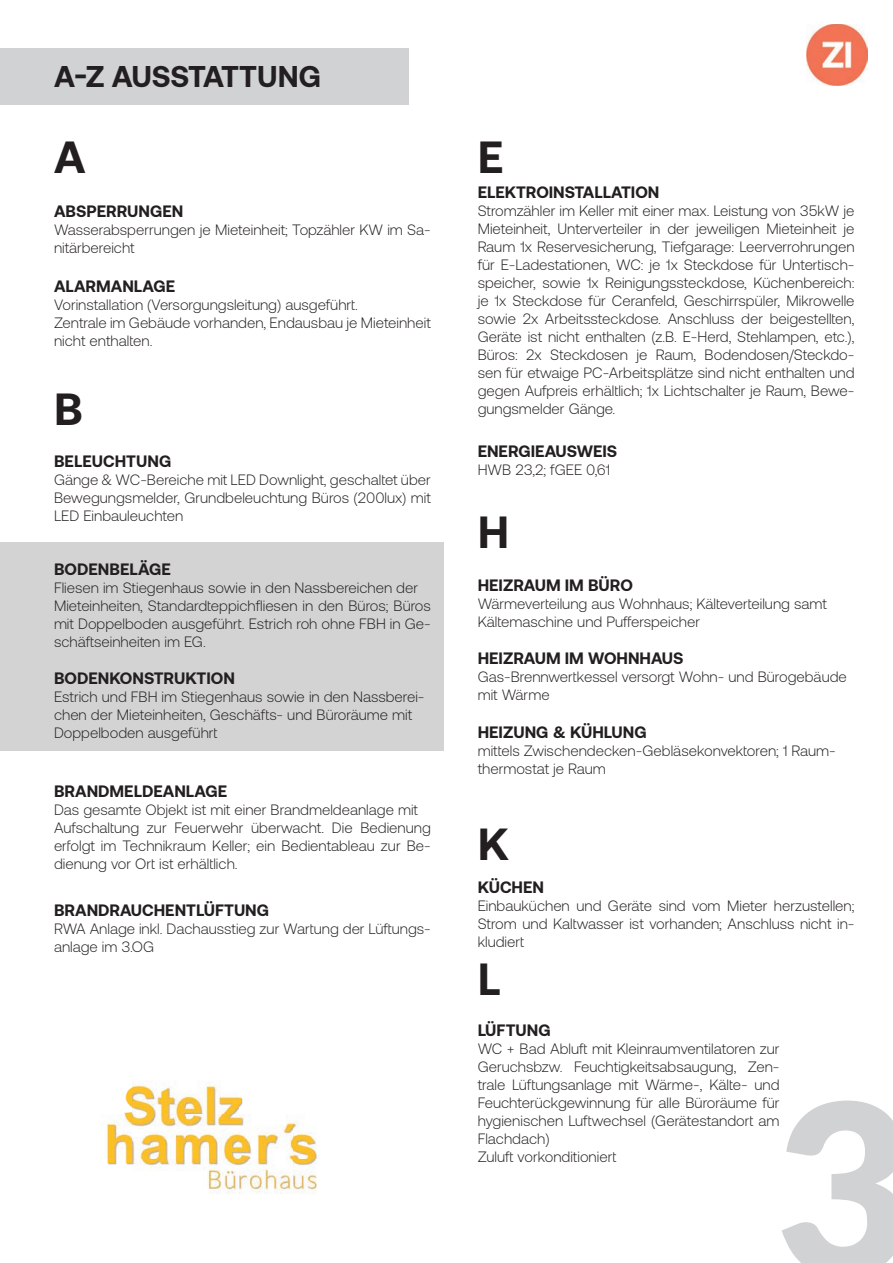
<style>
.page{position:relative;width:893px;height:1263px;background:#fff}
.page>*{position:absolute;margin:0;border:0;box-sizing:border-box;transform-origin:0 0}
.t1{font:900 236.4px "Lato";color:#d1d2d4}
.t2{font:700 45px "Aeonik";color:#231f20}
.t3{font:700 30px "Aeonik";letter-spacing:-.005em;color:#231f20}
.t4{font:700 16.5px "Aeonik";color:#231f20}
.t5{font:300 15px/18px "Aeonik";color:#231f20}
</style>
<div class="page">
<img style="left:806px;top:24px;width:61px;height:61px">
<div style="left:0;top:542px;width:444px;height:208px;background:#d2d3d2"></div>
<div style="left:0;top:48px;width:408px;height:56px;background:#d1d2d4"></div>
<img style="left:106px;top:1082px;width:211px;height:112px">
<h3 class="t3" style="left:54px;top:59px;width:269px">A-Z AUSSTATTUNG</h3>
<h2 class="t2" style="left:54px;top:132px;width:33px">A</h2>
<p class="t4" style="left:54px;top:202px;width:131px">ABSPERRUNGEN</p>
<p class="t5" style="left:54px;top:221px;width:378px">Wasserabsperrungen je Mieteinheit; Topzähler KW im Sa&shy;nitärbereicht</p>
<p class="t4" style="left:54px;top:277px;width:123px">ALARMANLAGE</p>
<p class="t5" style="left:54px;top:296px;width:378px">Vorinstallation (Versorgungsleitung) ausgeführt.<br>Zentrale im Gebäude vorhanden, Endausbau je Mieteinheit nicht enthalten.</p>
<h2 class="t2" style="left:54px;top:383px;width:31px">B</h2>
<p class="t4" style="left:54px;top:452px;width:119px">BELEUCHTUNG</p>
<p class="t5" style="left:54px;top:471px;width:378px;text-align:justify">Gänge &amp; WC-Bereiche mit LED Downlight, geschaltet über Bewegungsmelder, Grundbeleuchtung Büros (200lux) mit LED Einbauleuchten</p>
<p class="t4" style="left:54px;top:559px;width:118px">BODENBELÄGE</p>
<p class="t5" style="left:54px;top:578px;width:378px">Fliesen im Stiegenhaus sowie in den Nassbereichen der Mieteinheiten, Standardteppichfliesen in den Büros; Büros mit Doppelboden ausgeführt. Estrich roh ohne FBH in Ge&shy;schäftseinheiten im EG.</p>
<p class="t4" style="left:54px;top:669px;width:182px">BODENKONSTRUKTION</p>
<p class="t5" style="left:54px;top:688px;width:372px">Estrich und FBH im Stiegenhaus sowie in den Nassberei&shy;chen der Mieteinheiten, Geschäfts- und Büroräume mit<br>Doppelboden ausgeführt</p>
<p class="t4" style="left:54px;top:782px;width:175px">BRANDMELDEANLAGE</p>
<p class="t5" style="left:54px;top:801px;width:378px">Das gesamte Objekt ist mit einer Brandmeldeanlage mit Aufschaltung zur Feuerwehr überwacht. Die Bedienung erfolgt im Technikraum Keller; ein Bedientableau zur Be&shy;dienung vor Ort ist erhältlich.</p>
<p class="t4" style="left:54px;top:901px;width:217px">BRANDRAUCHENTLÜFTUNG</p>
<p class="t5" style="left:54px;top:920px;width:378px">RWA Anlage inkl. Dachausstieg zur Wartung der Lüftungs&shy;anlage im 3.OG</p>
<h2 class="t2" style="left:478px;top:132px;width:27px">E</h2>
<p class="t4" style="left:478px;top:182px;width:183px">ELEKTROINSTALLATION</p>
<p class="t5" style="left:478px;top:202px;width:378px;text-align:justify">Stromzähler im Keller mit einer max. Leistung von 35kW je Mieteinheit, Unterverteiler in der jeweiligen Mieteinheit je Raum 1x Reservesicherung, Tiefgarage: Leerverrohrungen für E-Ladestationen, WC: je 1x Steckdose für Untertisch&shy;speicher, sowie 1x Reinigungssteckdose, Küchenbereich: je 1x Steckdose für Ceranfeld, Geschirrspüler, Mikrowelle sowie 2x Arbeitssteckdose. Anschluss der beigestellten, Geräte ist nicht enthalten (z.B. E-Herd, Stehlampen, etc.), Büros: 2x Steckdosen je Raum, Bodendosen/Steckdo&shy;sen für etwaige PC-Arbeitsplätze sind nicht enthalten und gegen Aufpreis erhältlich; 1x Lichtschalter je Raum, Bewe&shy;gungsmelder Gänge.</p>
<p class="t4" style="left:478px;top:442px;width:141px">ENERGIEAUSWEIS</p>
<p class="t5" style="left:478px;top:461px;width:134px">HWB 23,2; fGEE 0,61</p>
<h2 class="t2" style="left:478px;top:507px;width:33px">H</h2>
<p class="t4" style="left:478px;top:575px;width:157px">HEIZRAUM IM BÜRO</p>
<p class="t5" style="left:478px;top:594px;width:351px">Wärmeverteilung aus Wohnhaus; Kälteverteilung samt<br>Kältemaschine und Pufferspeicher</p>
<p class="t4" style="left:478px;top:649px;width:207px">HEIZRAUM IM WOHNHAUS</p>
<p class="t5" style="left:478px;top:668px;width:371px">Gas-Brennwertkessel versorgt Wohn- und Bürogebäude mit Wärme</p>
<p class="t4" style="left:478px;top:723px;width:171px">HEIZUNG &amp; KÜHLUNG</p>
<p class="t5" style="left:478px;top:742px;width:360px">mittels Zwischendecken-Gebläsekonvektoren; 1 Raum&shy;thermostat je Raum</p>
<h2 class="t2" style="left:478px;top:818px;width:32px">K</h2>
<p class="t4" style="left:478px;top:878px;width:68px">KÜCHEN</p>
<p class="t5" style="left:478px;top:897px;width:378px;text-align:justify">Einbauküchen und Geräte sind vom Mieter herzustellen; Strom und Kaltwasser ist vorhanden; Anschluss nicht in&shy;kludiert</p>
<h2 class="t2" style="left:478px;top:954px;width:24px">L</h2>
<p class="t4" style="left:478px;top:1021px;width:75px">LÜFTUNG</p>
<p class="t5" style="left:478px;top:1040px;width:303px">WC + Bad Abluft mit Kleinraumventilatoren zur Geruchsbzw. Feuchtigkeitsabsaugung, Zen&shy;trale Lüftungsanlage mit Wärme-, Kälte- und Feuchterückgewinnung für alle Büroräume für hygienischen Luftwechsel (Gerätestandort am Flachdach)<br>Zuluft vorkonditioniert</p>
<h1 class="t1" style="left:773px;top:1049px;width:139px">3</h1>
</div>
